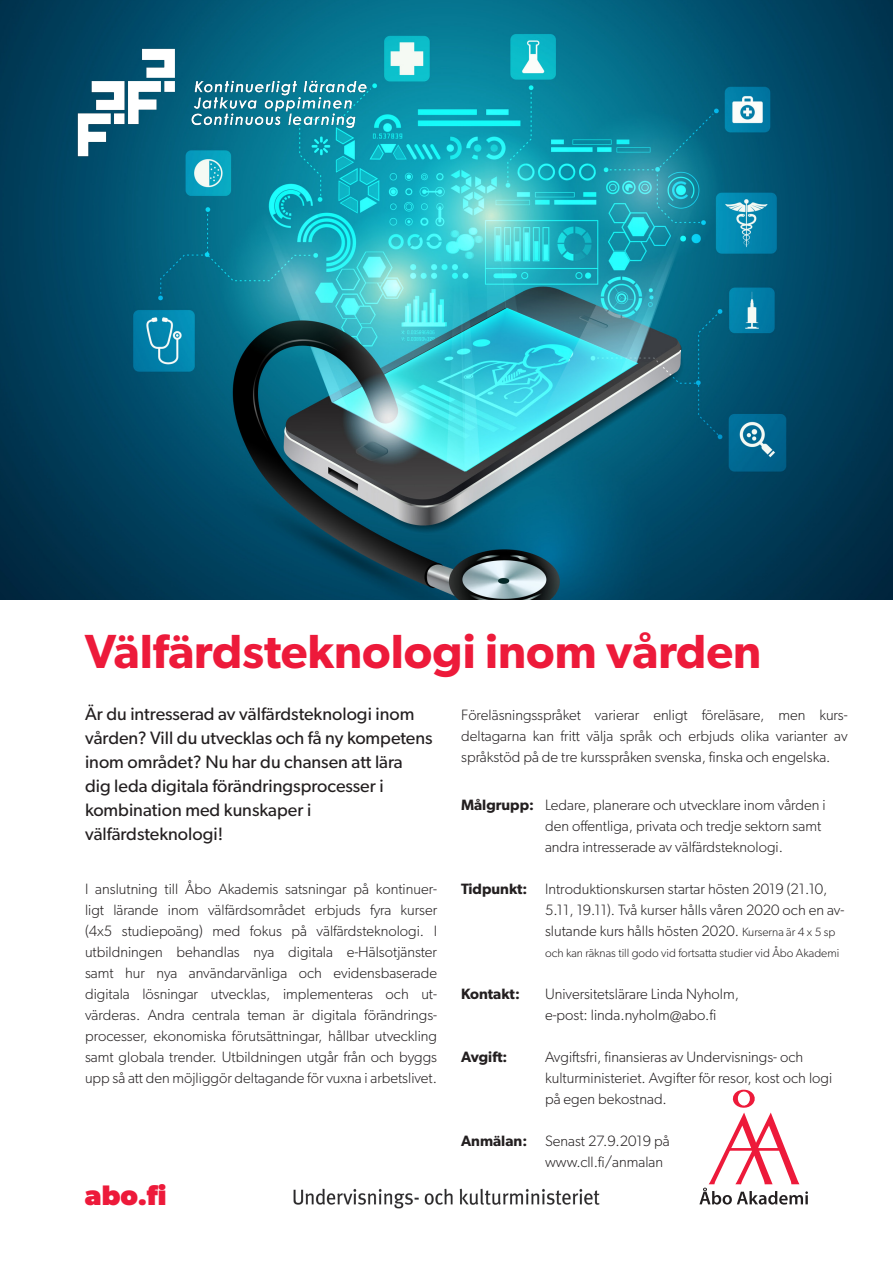
<style>
.page{position:relative;width:893px;height:1263px;background:#fff}
.page>*{position:absolute;margin:0;border:0;box-sizing:border-box;transform-origin:0 0}
.t1{font:600 48px "Gibson";color:#ed1a3a}
.t2{font:700 28.35px "Gibson";color:#ed1a3a}
.ingressi{font:18px/24px "Gibson";color:#231f20}
.brödtext{font:300 15px/21px "Gibson";color:#231f20}
.brödtext-2{font:600 15px "Gibson";color:#231f20}
.brödtext-3{font:300 12px "Gibson";color:#231f20}
.s1{font-size:12px}
</style>
<div class="page">
<svg style="left:699px;top:1090px;width:109px;height:114px"></svg>
<img style="left:0;top:0;width:893px;height:600px">
<img style="left:293px;top:1188px;width:307px;height:21px">
<img style="left:15px;top:10px;width:401px;height:185px">
<p class="t1" style="left:85px;top:623px;width:678px">Välfärdsteknologi inom vården</p>
<p class="ingressi" style="left:85px;top:702px;width:331px">Är du intresserad av välfärdsteknologi inom</p>
<p class="ingressi" style="left:85px;top:726px;width:349px">vården? Vill du utvecklas och få ny kompetens</p>
<p class="ingressi" style="left:85px;top:750px;width:319px">inom området? Nu har du chansen att lära</p>
<p class="ingressi" style="left:85px;top:774px;width:300px">dig leda digitala förändringsprocesser i</p>
<p class="ingressi" style="left:85px;top:798px;width:228px">kombination med kunskaper i välfärdsteknologi!</p>
<p class="brödtext" style="left:85px;top:878px;width:354px;text-align:justify">I anslutning till Åbo Akademis satsningar på kontinuer&shy;ligt lärande inom välfärdsområdet erbjuds fyra kurser (4x5 studiepoäng) med fokus på välfärdsteknologi. I utbildningen behandlas nya digitala e-Hälsotjänster samt hur nya användarvänliga och evidensbaserade digitala lösningar utvecklas, implementeras och ut&shy;värderas. Andra centrala teman är digitala förändrings&shy;processer, ekonomiska förutsättningar, hållbar utveckling samt globala trender. Utbildningen utgår från och byggs upp så att den möjliggör deltagande för vuxna i arbetslivet.</p>
<h2 class="t2" style="left:85px;top:1178px;width:83px">abo.fi</h2>
<p class="brödtext" style="left:461px;top:704px;width:388px;text-align:justify">Föreläsningsspråket varierar enligt föreläsare, men kurs&shy;deltagarna kan fritt välja språk och erbjuds olika varianter av språkstöd på de tre kursspråken svenska, finska och engelska.</p>
<p class="brödtext-2" style="left:461px;top:796px;width:74px">Målgrupp:</p>
<p class="brödtext-2" style="left:461px;top:880px;width:68px">Tidpunkt:</p>
<p class="brödtext-2" style="left:461px;top:985px;width:60px">Kontakt:</p>
<p class="brödtext-2" style="left:461px;top:1048px;width:48px">Avgift:</p>
<p class="brödtext-2" style="left:461px;top:1132px;width:68px">Anmälan:</p>
<p class="brödtext" style="left:545px;top:794px;width:282px">Ledare, planerare och utvecklare inom vården i den offentliga, privata och tredje sektorn samt andra intresserade av välfärdsteknologi.</p>
<p class="brödtext" style="left:545px;top:878px;width:301px">Introduktionskursen startar hösten 2019 (21.10,<br>5.11, 19.11). Två kurser hålls våren 2020 och en av&shy;slutande kurs hålls hösten 2020. <span class="s1">Kurserna är 4 x 5 sp</span></p>
<p class="brödtext-3" style="left:545px;top:946px;width:296px">och kan räknas till godo vid fortsatta studier vid Åbo Akademi</p>
<p class="brödtext" style="left:545px;top:983px;width:195px">Universitetslärare Linda Nyholm,</p>
<p class="brödtext" style="left:545px;top:1004px;width:173px">e-post: linda.nyholm@abo.fi</p>
<p class="brödtext" style="left:545px;top:1046px;width:289px">Avgiftsfri, finansieras av Undervisnings- och kulturministeriet. Avgifter för resor, kost och logi på egen bekostnad.</p>
<p class="brödtext" style="left:545px;top:1130px;width:126px">Senast 27.9.2019 på www.cll.fi/anmalan</p>
</div>
